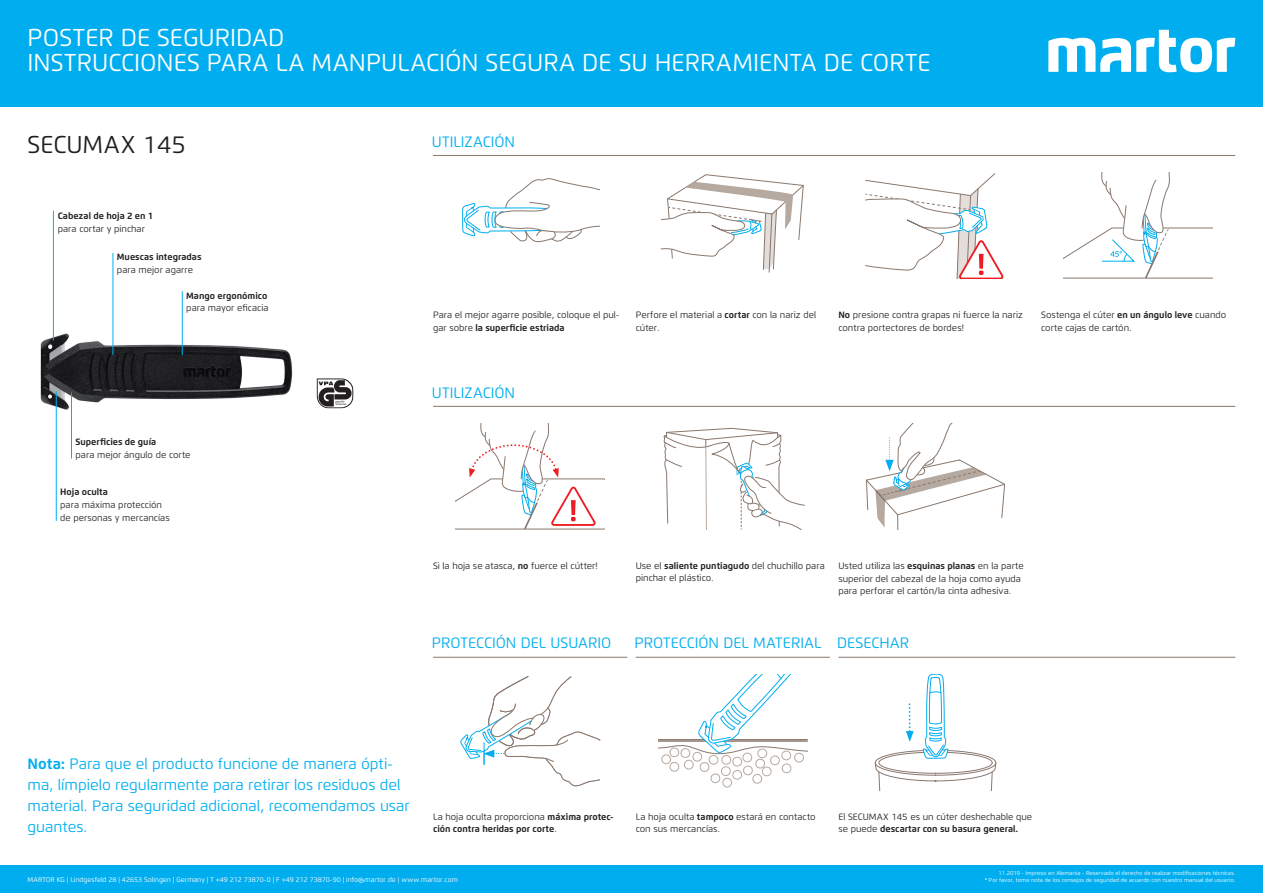
<style>
.page{position:relative;width:1263px;height:893px;background:#fff}
.page>*{position:absolute;margin:0;border:0;box-sizing:border-box;transform-origin:0 0}
.t1{font:24.38px/25.5px "Flexo";color:#fff}
.t2{font:24.38px "Flexo";color:#231f20}
.t3{font:15px/21.2px "Flexo";color:#00aeef}
.t4{font:9.15px/12.8px "Flexo";color:#231f20}
.t5{font:700 9.15px/12.8px "Flexo";color:#231f20}
.t6{font:6.82px "Flexo";color:#fff}
.t7{font:5.62px "Flexo";color:#fff}
.s1{font-weight:700}
.s2{font-weight:400}
</style>
<div class="page">
<svg style="left:462px;top:178px;width:137px;height:64px"></svg>
<svg style="left:660px;top:174px;width:144px;height:99px"></svg>
<svg style="left:865px;top:173px;width:139px;height:106px"></svg>
<svg style="left:1064px;top:172px;width:148px;height:107px"></svg>
<svg style="left:456px;top:423px;width:148px;height:106px"></svg>
<svg style="left:663px;top:427px;width:141px;height:102px"></svg>
<svg style="left:866px;top:423px;width:140px;height:106px"></svg>
<svg style="left:460px;top:676px;width:141px;height:111px"></svg>
<svg style="left:658px;top:674px;width:149px;height:114px"></svg>
<svg style="left:874px;top:674px;width:123px;height:117px"></svg>
<svg style="left:317px;top:378px;width:36px;height:30px"></svg>
<img style="left:40px;top:325px;width:253px;height:93px">
<hr style="left:53px;top:211px;width:1px;height:130px;background:#00aeef">
<hr style="left:56px;top:391px;width:1px;height:130px;background:#00aeef">
<hr style="left:71px;top:393px;width:1px;height:65px;background:#00aeef">
<hr style="left:113px;top:253px;width:1px;height:102px;background:#00aeef">
<hr style="left:182px;top:291px;width:1px;height:64px;background:#00aeef">
<hr style="left:433px;top:155px;width:802px;height:1px;background:#89786e">
<hr style="left:433px;top:406px;width:802px;height:1px;background:#89786e">
<hr style="left:433px;top:657px;width:194px;height:1px;background:#89786e">
<hr style="left:636px;top:657px;width:194px;height:1px;background:#89786e">
<hr style="left:838px;top:657px;width:397px;height:1px;background:#89786e">
<div style="left:0;top:0;width:1263px;height:106px;background:#00aeef"></div>
<div style="left:0;top:865px;width:1263px;height:28px;background:#00aeef"></div>
<svg style="left:1048px;top:30px;width:187px;height:42px"></svg>
<h1 class="t1" style="left:28px;top:24px;width:904px">POSTER DE SEGURIDAD<br>INSTRUCCIONES PARA LA MANPULACIÓN SEGURA DE SU HERRAMIENTA DE CORTE</h1>
<h1 class="t2" style="left:28px;top:130px;width:160px">SECUMAX 145</h1>
<p class="t5" style="left:58px;top:209px;width:97px">Cabezal de hoja 2 en 1</p>
<p class="t4" style="left:58px;top:222px;width:89px">para cortar y pinchar</p>
<p class="t5" style="left:117px;top:251px;width:86px">Muescas integradas</p>
<p class="t4" style="left:117px;top:264px;width:78px">para mejor agarre</p>
<p class="t5" style="left:186px;top:289px;width:83px">Mango ergonómico</p>
<p class="t4" style="left:186px;top:302px;width:84px">para mayor eficacia</p>
<p class="t5" style="left:75px;top:436px;width:82px">Superficies de guía</p>
<p class="t4" style="left:75px;top:449px;width:117px">para mejor ángulo de corte</p>
<p class="t5" style="left:60px;top:486px;width:49px">Hoja oculta</p>
<p class="t4" style="left:60px;top:499px;width:111px">para máxima protección de personas y mercancías</p>
<h2 class="t3" style="left:432px;top:131px;width:85px">UTILIZACIÓN</h2>
<p class="t4" style="left:433px;top:308px;width:188px">Para el mejor agarre posible, coloque el pul&shy;gar sobre <span class="s1">la superficie estriada</span></p>
<p class="t4" style="left:636px;top:308px;width:182px">Perfore el material a <span class="s1">cortar</span> con la nariz del cúter.</p>
<h2 class="t3" style="left:432px;top:382px;width:85px">UTILIZACIÓN</h2>
<p class="t4" style="left:838px;top:308px;width:186px"><span class="s1">No</span> presione contra grapas ni fuerce la nariz contra portectores de bordes!</p>
<p class="t4" style="left:1041px;top:308px;width:187px">Sostenga el cúter <span class="s1">en un ángulo leve</span> cuando corte cajas de cartón.</p>
<p class="t4" style="left:433px;top:559px;width:166px">Si la hoja se atasca, <span class="s1">no</span> fuerce el cútter!</p>
<p class="t4" style="left:636px;top:559px;width:191px">Use el <span class="s1">saliente puntiagudo</span> del chuchillo para pinchar el plástico.</p>
<p class="t4" style="left:838px;top:559px;width:187px">Usted utiliza las <span class="s1">esquinas planas</span> en la parte superior del cabezal de la hoja como ayuda para perforar el cartón/la cinta adhesiva.</p>
<h2 class="t3" style="left:432px;top:633px;width:181px">PROTECCIÓN DEL USUARIO</h2>
<h2 class="t3" style="left:634px;top:633px;width:276px">PROTECCIÓN DEL MATERIAL DESECHAR</h2>
<h2 class="t3" style="left:28px;top:753px;width:384px"><span class="s1">Nota:</span> Para que el producto funcione de manera ópti&shy;ma, límpielo regularmente para retirar los residuos del material. Para seguridad adicional, recomendamos usar guantes.</h2>
<p class="t5" style="left:433px;top:810px;width:182px"><span class="s2">La hoja oculta proporciona</span> máxima protec&shy;ción contra heridas por corte<span class="s2">.</span></p>
<p class="t4" style="left:636px;top:810px;width:181px">La hoja oculta <span class="s1">tampoco</span> estará en contacto con sus mercancías.</p>
<p class="t4" style="left:838px;top:810px;width:195px">El SECUMAX 145 es un cúter deshechable que se puede <span class="s1">descartar con su basura general.</span></p>
<p class="t7" style="left:998px;top:869px;width:238px">11.2019 - Impreso en Alemania - Reservado el derecho de realizar modificaciones técnicas.</p>
<p class="t6" style="left:28px;top:876px;width:432px">MARTOR KG | Lindgesfeld 28 | 42653 Solingen | Germany | T +49 212 73870-0 | F +49 212 73870-90 | info@martor.de | www.martor.com</p>
<p class="t7" style="left:985px;top:877px;width:252px">* Por favor, tome nota de los consejos de seguridad de acuerdo con nuestro manual del usuario.</p>
</div>
